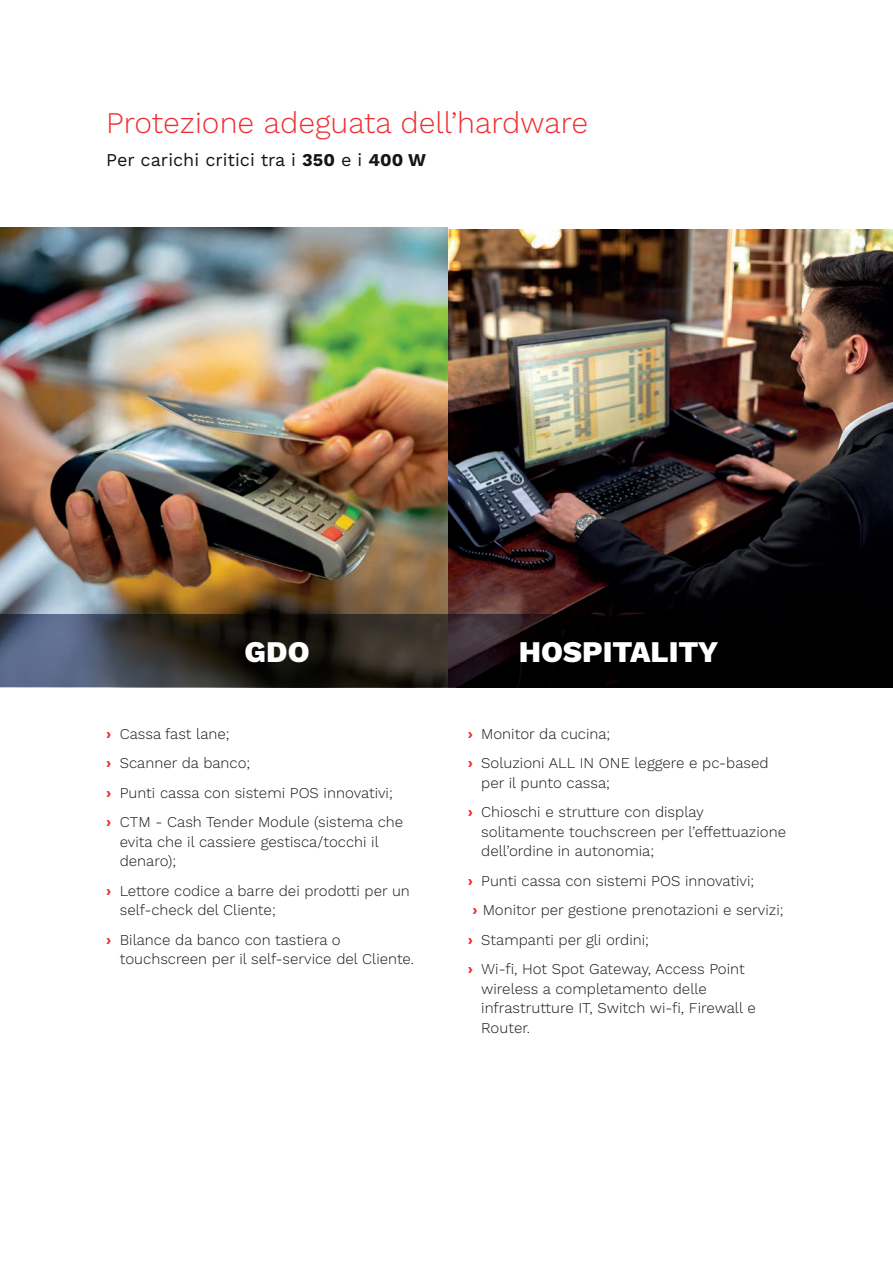
<style>
.page{position:relative;width:893px;height:1263px;background:#fff}
.page>*{position:absolute;margin:0;border:0;box-sizing:border-box;transform-origin:0 0}
.t1{font:300 30px "Work Sans";color:#ee2e33}
.t2{font:800 30px "Work Sans";color:#fff}
.t3{font:18px "Work Sans";color:#171419}
.t4{font:300 15px/19.5px "Work Sans";color:#171419}
.s1{font-weight:700}
.s2{font-weight:700;color:#ee2e33}
</style>
<div class="page">
<img style="left:448px;top:230px;width:445px;height:385px">
<img style="left:0;top:227px;width:448px;height:388px">
<svg style="left:0;top:615px;width:893px;height:72px"></svg>
<h1 class="t1" style="left:106px;top:105px;width:483px">Protezione adeguata dell’hardware</h1>
<p class="t3" style="left:106px;top:149px;width:321px">Per carichi critici tra i <span class="s1">350</span> e i <span class="s1">400 W</span></p>
<h1 class="t2" style="left:245px;top:635px;width:67px">GDO</h1>
<h1 class="t2" style="left:519px;top:635px;width:201px">HOSPITALITY</h1>
<p class="t4" style="left:106px;top:719px;width:298px;line-height:29.5px"><span class="s2">›</span> Cassa fast lane;<br><span class="s2">›</span> Scanner da banco;<br><span class="s2">›</span> Punti cassa con sistemi POS innovativi;<br><span class="s2">›</span> CTM - Cash Tender Module (sistema che</p>
<p class="t4" style="left:120px;top:832px;width:261px">evita che il cassiere gestisca/tocchi il denaro);</p>
<p class="t4" style="left:120px;top:881px;width:292px;text-indent:-14px"><span class="s2">›</span> Lettore codice a barre dei prodotti per un self-check del Cliente;</p>
<p class="t4" style="left:120px;top:930px;width:296px;text-indent:-14px"><span class="s2">›</span> Bilance da banco con tastiera o touchscreen per il self-service del Cliente.</p>
<p class="t4" style="left:468px;top:719px;width:302px;line-height:29.5px"><span class="s2">›</span> Monitor da cucina;<br><span class="s2">›</span> Soluzioni ALL IN ONE leggere e pc-based</p>
<p class="t4" style="left:468px;top:768px;width:238px;line-height:29.5px;text-indent:14px">per il punto cassa;<br><span class="s2">›</span> Chioschi e strutture con display</p>
<p class="t4" style="left:481px;top:822px;width:306px">solitamente touchscreen per l’effettuazione dell’ordine in autonomia;</p>
<p class="t4" style="left:468px;top:871px;width:288px"><span class="s2">›</span> Punti cassa con sistemi POS innovativi;</p>
<p class="t4" style="left:472px;top:901px;width:313px"><span class="s2">›</span> Monitor per gestione prenotazioni e servizi;</p>
<p class="t4" style="left:468px;top:930px;width:183px"><span class="s2">›</span> Stampanti per gli ordini;</p>
<p class="t4" style="left:468px;top:960px;width:278px"><span class="s2">›</span> Wi-fi, Hot Spot Gateway, Access Point</p>
<p class="t4" style="left:481px;top:979px;width:276px">wireless a completamento delle infrastrutture IT, Switch wi-fi, Firewall e<br>Router.</p>
</div>
